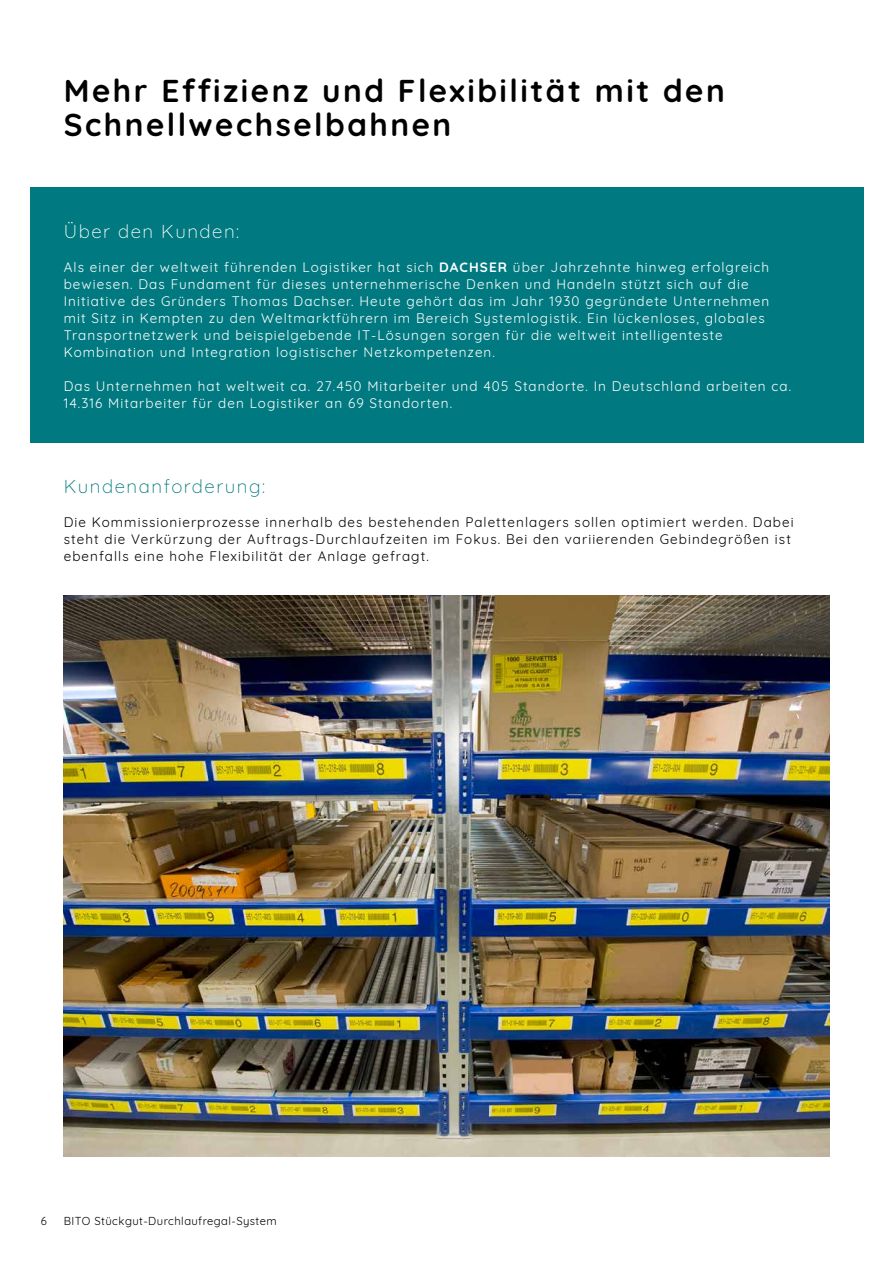
<style>
.page{position:relative;width:893px;height:1263px;background:#fff}
.page>*{position:absolute;margin:0;border:0;box-sizing:border-box;transform-origin:0 0}
.t1{font:700 31.5px/34px "Quicksand";letter-spacing:.08em;color:#000}
.t2{font:300 18.75px "Quicksand";letter-spacing:.08em;color:#007a80}
.t3{font:300 18.75px "Quicksand";letter-spacing:.08em;color:#fff}
.t4{font:13.5px/17px "Quicksand";letter-spacing:.08em;color:#fff}
.t5{font:13.5px/17px "Quicksand";letter-spacing:.08em;color:#000}
.t6{font:11.25px "Quicksand";letter-spacing:.04em;color:#000}
.s1{font-weight:700}
</style>
<div class="page">
<div style="left:30px;top:187px;width:833px;height:255px;background:#007a80"></div>
<img style="left:63px;top:595px;width:767px;height:562px">
<hr style="left:892px;top:478px;width:1px;height:679px;background:#c6c6c6">
<h1 class="t1" style="left:64px;top:71px;width:662px">Mehr Effizienz und Flexibilität mit den<br>Schnellwechselbahnen</h1>
<h2 class="t3" style="left:64px;top:217px;width:177px">Über den Kunden:</h2>
<p class="t4" style="left:64px;top:257px;width:707px">Als einer der weltweit führenden Logistiker hat sich <span class="s1">DACHSER</span> über Jahrzehnte hinweg erfolgreich bewiesen. Das Fundament für dieses unternehmerische Denken und Handeln stützt sich auf die Initiative des Gründers Thomas Dachser. Heute gehört das im Jahr 1930 gegründete Unternehmen mit Sitz in Kempten zu den Weltmarktführern im Bereich Systemlogistik. Ein lückenloses, globales Transportnetzwerk und beispielgebende IT-Lösungen sorgen für die weltweit intelligenteste Kombination und Integration logistischer Netzkompetenzen.</p>
<p class="t4" style="left:64px;top:377px;width:729px">Das Unternehmen hat weltweit ca. 27.450 Mitarbeiter und 405 Standorte. In Deutschland arbeiten ca.<br>14.316 Mitarbeiter für den Logistiker an 69 Standorten.</p>
<h2 class="t2" style="left:64px;top:472px;width:203px">Kundenanforderung:</h2>
<p class="t5" style="left:64px;top:513px;width:731px">Die Kommissionierprozesse innerhalb des bestehenden Palettenlagers sollen optimiert werden. Dabei steht die Verkürzung der Auftrags-Durchlaufzeiten im Fokus. Bei den variierenden Gebindegrößen ist ebenfalls eine hohe Flexibilität der Anlage gefragt.</p>
<p class="t6" style="left:41px;top:1212px;width:8px">6</p>
<p class="t6" style="left:64px;top:1212px;width:214px">BITO Stückgut-Durchlaufregal-System</p>
</div>
